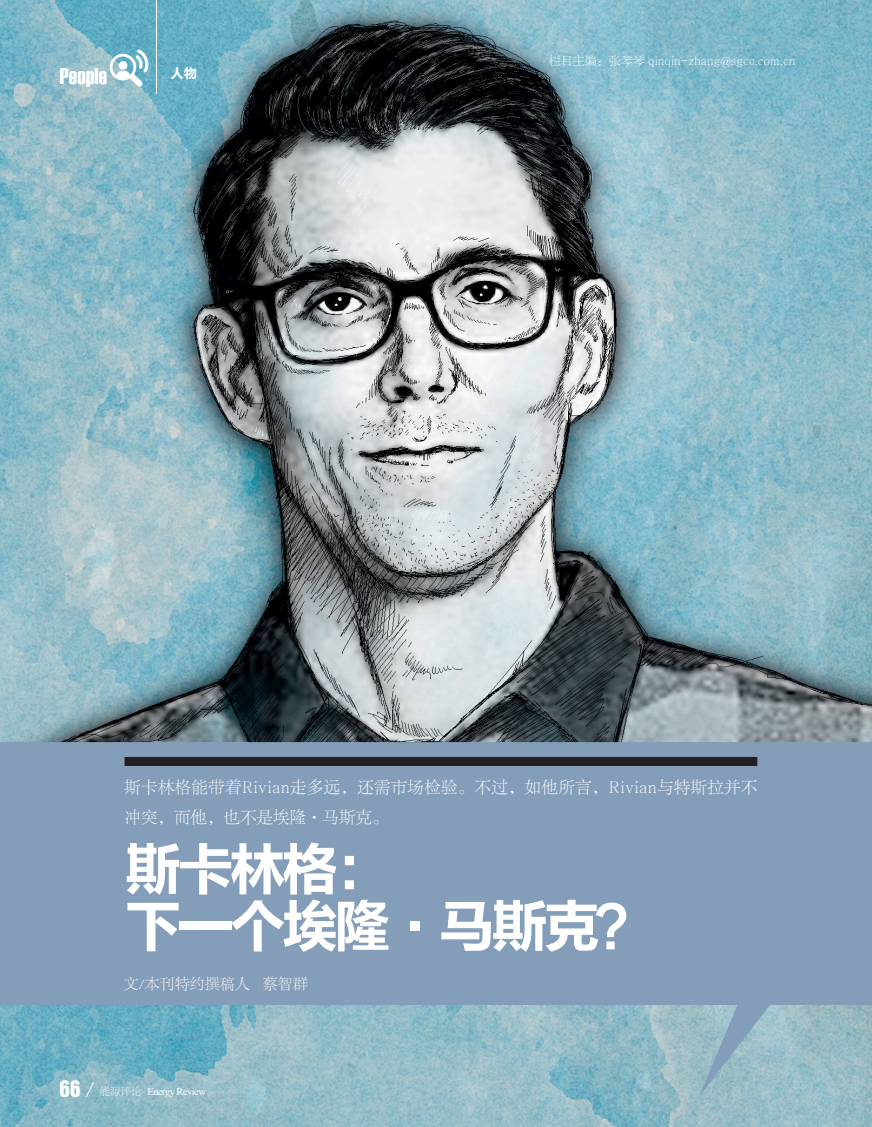
<style>
.page{position:relative;width:872px;height:1127px;background:#fff}
.page>*{position:absolute;margin:0;border:0;box-sizing:border-box;transform-origin:0 0}
.大标题{font:56.85px "FZLTCHK GBK1 0";letter-spacing:-.08em;color:#fff}
.大标题-2{font:22.5px "Haettenschweiler";letter-spacing:.01em;color:#fff;scale:1.04 1}
.t1{font:21px "Helvetica Inserat LT Std";color:#fff}
.编者按{font:16.5px/30px "FZLTKSK GBK1 0";letter-spacing:.015em;color:#fff}
.作者{font:15px "FZLTKSK GBK1 0";color:#fff}
.眉头{font:13.5px "FZLTCHK GBK1 0";color:#fff}
.眉头-2{font:12px "FZLTKSK GBK1 0";color:#fff}
.t2{font:10.5px "Times";letter-spacing:-.05em;color:#fff}
.s1{font-family:"FZLTKSK GBK1 0";font-size:24px}
.s2{font-family:"FZLTKSK GBK1 0"}
</style>
<div class="page">
<img style="left:0;top:0;width:872px;height:1127px">
<svg style="left:0;top:742px;width:872px;height:354px;background:#85a5bd"></svg>
<hr style="left:156px;top:0;width:1px;height:94px;background:#fff">
<svg style="left:110px;top:49px;width:39px;height:38px"></svg>
<div style="left:125px;top:757px;width:632px;height:9px;background:#231f20"></div>
<p class="大标题-2" style="left:60px;top:60px;width:47px">People</p>
<p class="眉头" style="left:170px;top:66px;width:28px">人物</p>
<p class="眉头-2" style="left:549px;top:54px;width:248px">栏目主编：张琴琴 qinqin-zhang@sgcc.com.cn</p>
<p class="编者按" style="left:125px;top:773px;width:634px">斯卡林格能带着Rivian走多远，还需市场检验。不过，如他所言，Rivian与特斯拉并不冲突，而他，也不是埃隆·马斯克。</p>
<p class="大标题" style="left:125px;top:838px;width:268px">斯卡林格：</p>
<p class="大标题" style="left:125px;top:895px;width:529px">下一个埃隆·马斯克？</p>
<p class="作者" style="left:123px;top:976px;width:186px">文/本刊特约撰稿人 蔡智群</p>
<p class="t1" style="left:60px;top:1076px;width:37px">66<span class="s1">/</span></p>
<p class="t2" style="left:100px;top:1082px;width:108px"><span class="s2">能源评论</span> Energy Review</p>
</div>
